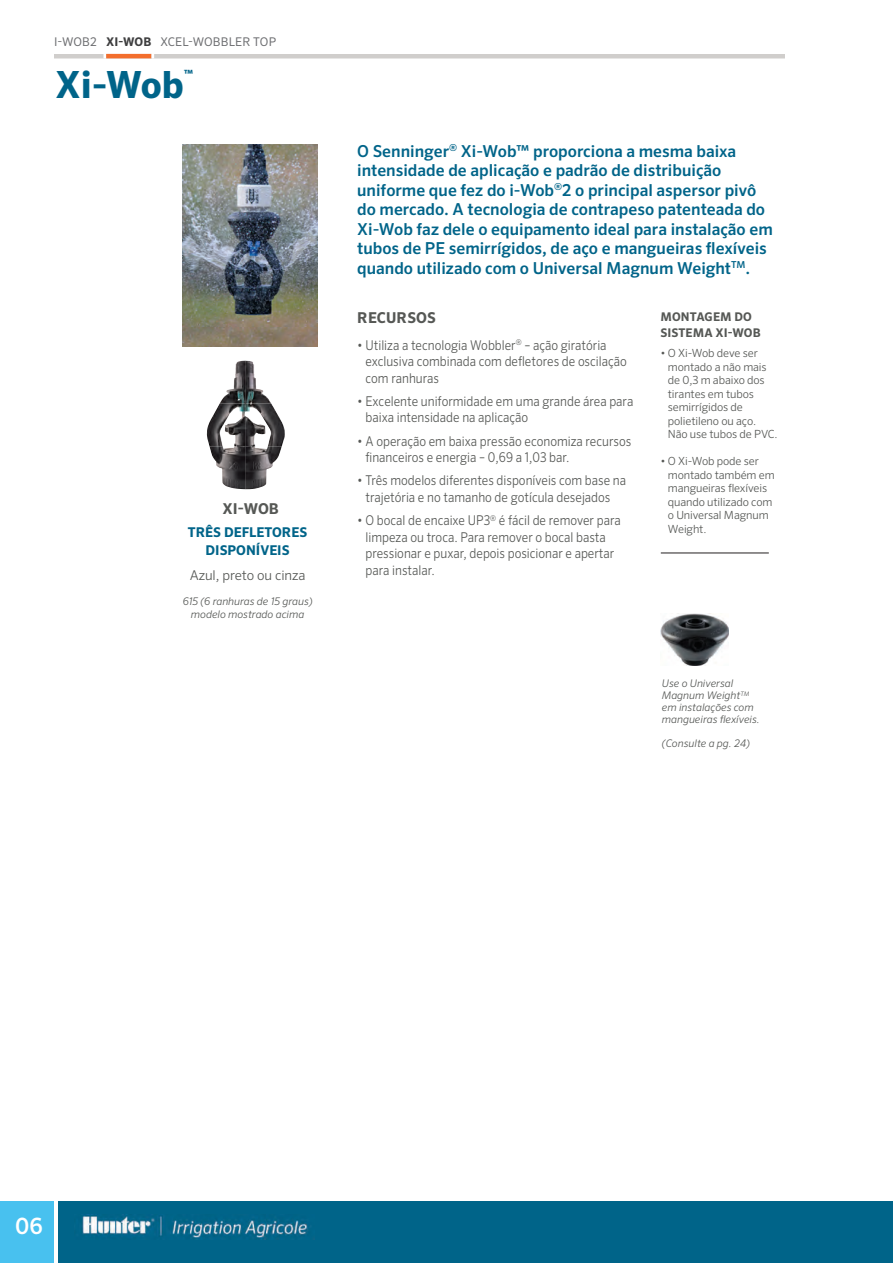
<style>
.page{position:relative;width:893px;height:1263px;background:#fff}
.page>*{position:absolute;margin:0;border:0;box-sizing:border-box;transform-origin:0 0}
.t1{font:700 37.5px "Sero Pro";color:#006489}
.t2{font:500 22.5px "Sero Pro";color:#fff}
.t3{font:500 16.5px/19.5px "Sero Pro";color:#006489}
.t4{font:700 15px "Sero Pro";letter-spacing:.01em;color:#565855}
.t5{font:300 13.5px/16.5px "Sero Pro";color:#565855;scale:.9 1}
.t6{font:700 13.5px/18px "Sero Pro";color:#006489;text-align:center}
.t7{font:300 13.5px "Sero Pro";color:#565855}
.t8{font:12px "Sero Pro";letter-spacing:.01em;color:#6c6d70}
.t9{font:700 12px/16.5px "Sero Pro";letter-spacing:.01em;color:#565855}
.t10{font:700 11.4px "Sero Pro";color:#006489}
.t11{font:300 11.25px/13.5px "Sero Pro";letter-spacing:-.01em;color:#565855}
.t12{font:italic 300 10.5px/12px "Sero Pro";color:#565855}
.s1{font-weight:700;color:#3e3e3f}
</style>
<div class="page">
<div style="left:54px;top:54px;width:731px;height:5px;background:#d0cecc"></div>
<div style="left:59px;top:1201px;width:834px;height:62px;background:#006489"></div>
<div style="left:0;top:1201px;width:53px;height:62px;background:#48c1ef"></div>
<img style="left:82px;top:1214px;width:233px;height:26px">
<hr style="left:106px;top:54px;width:45px;height:4px;background:#f36e2d">
<svg style="left:151px;top:54px;width:3px;height:4px"></svg>
<hr style="left:661px;top:553px;width:108px;height:1px;background:#231f20">
<img style="left:660px;top:613px;width:69px;height:52px">
<img style="left:220px;top:361px;width:51px;height:42px">
<img style="left:207px;top:403px;width:78px;height:43px">
<img style="left:209px;top:446px;width:73px;height:43px">
<img style="left:182px;top:144px;width:136px;height:202px">
<p class="t8" style="left:54px;top:34px;width:224px">I-WOB2 <span class="s1">XI-WOB</span> XCEL-WOBBLER TOP</p>
<h1 class="t1" style="left:55px;top:62px;width:130px">Xi-Wob</h1>
<p class="t10" style="left:184px;top:67px;width:11px">™</p>
<p class="t4" style="left:223px;top:500px;width:58px">XI-WOB</p>
<p class="t6" style="left:188px;top:523px;width:121px">TRÊS DEFLETORES<br>DISPONÍVEIS</p>
<p class="t7" style="left:190px;top:567px;width:117px">Azul, preto ou cinza</p>
<p class="t12" style="left:183px;top:594px;width:131px;line-height:13.5px;text-align:center">615 (6 ranhuras de 15 graus) modelo mostrado acima</p>
<p class="t3" style="left:357px;top:141px;width:417px">O Senninger<sup>®</sup> Xi-Wob™ proporciona a mesma baixa intensidade de aplicação e padrão de distribuição uniforme que fez do i-Wob<sup>®</sup>2 o principal aspersor pivô do mercado. A tecnologia de contrapeso patenteada do Xi-Wob faz dele o equipamento ideal para instalação em tubos de PE semirrígidos, de aço e mangueiras flexíveis quando utilizado com o Universal Magnum Weight<sup>TM</sup>.</p>
<p class="t4" style="left:357px;top:309px;width:80px">RECURSOS</p>
<p class="t5" style="left:365px;top:336px;width:292px;text-indent:-8px">• Utiliza a tecnologia Wobbler<sup>®</sup> – ação giratória exclusiva combinada com defletores de oscilação com ranhuras</p>
<p class="t5" style="left:365px;top:393px;width:299px;text-indent:-8px">• Excelente uniformidade em uma grande área para baixa intensidade na aplicação</p>
<p class="t5" style="left:365px;top:432px;width:297px;text-indent:-8px">• A operação em baixa pressão economiza recursos financeiros e energia – 0,69 a 1,03 bar.</p>
<p class="t5" style="left:357px;top:472px;width:300px;text-align:center">• Três modelos diferentes disponíveis com base na trajetória e no tamanho de gotícula desejados</p>
<p class="t5" style="left:365px;top:512px;width:285px;text-indent:-8px">• O bocal de encaixe UP3<sup>®</sup> é fácil de remover para limpeza ou troca. Para remover o bocal basta pressionar e puxar, depois posicionar e apertar para instalar.</p>
<p class="t9" style="left:660px;top:308px;width:102px">MONTAGEM DO<br>SISTEMA XI-WOB</p>
<p class="t11" style="left:668px;top:346px;width:111px;text-indent:-7px">• O Xi-Wob deve ser montado a não mais de 0,3 m abaixo dos tirantes em tubos semirrígidos de polietileno ou aço.<br>Não use tubos de PVC.</p>
<p class="t11" style="left:668px;top:454px;width:108px;text-indent:-7px">• O Xi-Wob pode ser montado também em mangueiras flexíveis quando utilizado com o Universal Magnum<br>Weight.</p>
<p class="t12" style="left:662px;top:677px;width:99px">Use o Universal<br>Magnum Weight<sup>TM </sup>em instalações com mangueiras exíveis.</p>
<p class="t12" style="left:662px;top:737px;width:90px">(Consulte a pg. 24)</p>
<h2 class="t2" style="left:15px;top:1212px;width:29px">06</h2>
</div>
